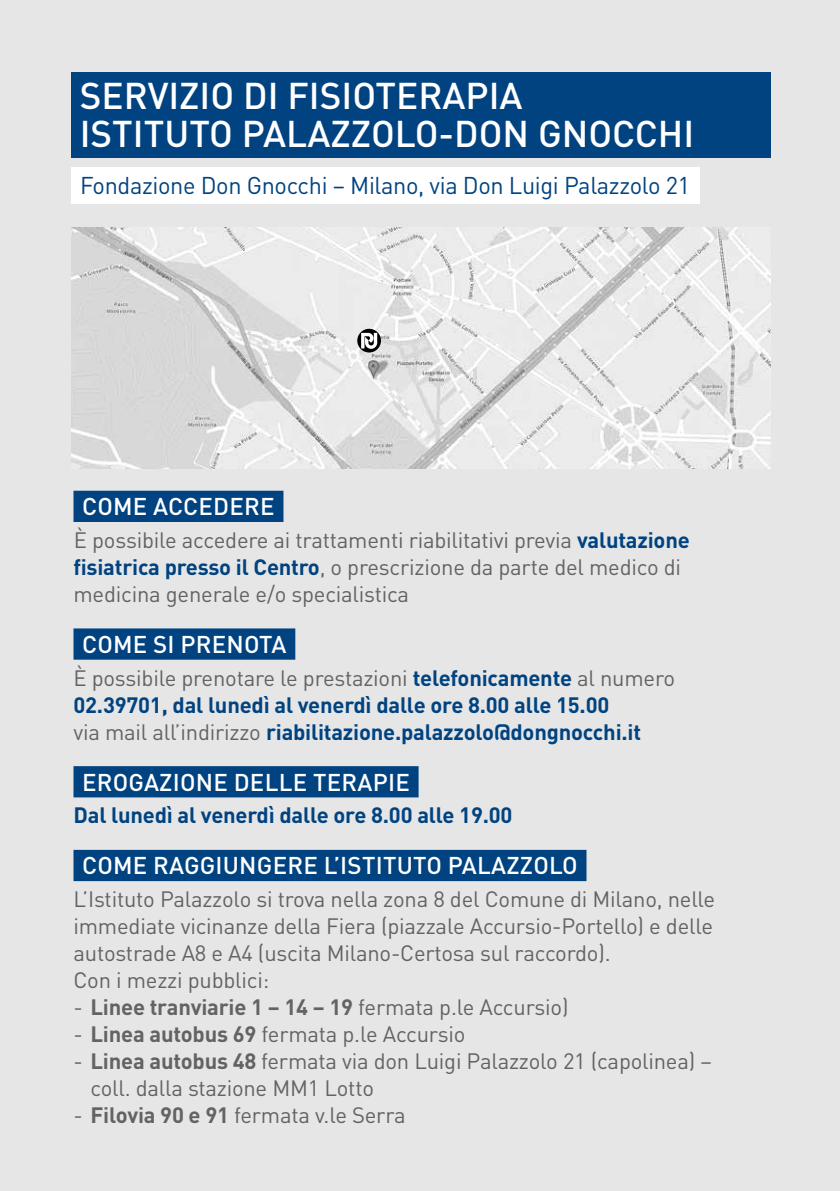
<style>
.page{position:relative;width:840px;height:1191px;background:#fff}
.page>*{position:absolute;margin:0;border:0;box-sizing:border-box;transform-origin:0 0}
.t1{font:500 36.8px/38px "DIN Pro";color:#fff}
.t2{font:500 24px "DIN Pro";letter-spacing:.01em;color:#fff}
.t3{font:24px "DIN Pro";letter-spacing:-.015em;color:#004380}
.t4{font:22px/27px "DIN Pro";letter-spacing:-.01em;color:#646363}
.t5{font:700 22px/27px "DIN Pro";letter-spacing:-.01em;color:#004380}
.t6{font:700 22px "DIN Pro";letter-spacing:-.01em;color:#646363}
.s1{font-weight:700;color:#004380}
.s2{font-weight:400;color:#646363}
.s3{font-weight:400}
.s4{font-weight:700}
</style>
<div class="page">
<div style="left:0;top:0;width:839px;height:1191px;background:#e6e6e7"></div>
<div style="left:71px;top:72px;width:699px;height:86px;background:#004380"></div>
<img style="left:71px;top:227px;width:699px;height:242px">
<svg style="left:357px;top:329px;width:24px;height:23px"></svg>
<div style="left:71px;top:167px;width:629px;height:37px;background:#fff"></div>
<div style="left:73px;top:491px;width:210px;height:31px;background:#004380"></div>
<div style="left:73px;top:628px;width:222px;height:31px;background:#004380"></div>
<div style="left:73px;top:766px;width:345px;height:31px;background:#004380"></div>
<div style="left:73px;top:850px;width:513px;height:31px;background:#004380"></div>
<h1 class="t1" style="left:80px;top:73px;width:615px">SERVIZIO DI FISIOTERAPIA<br>ISTITUTO PALAZZOLO-DON GNOCCHI</h1>
<p class="t3" style="left:80px;top:167px;width:611px">Fondazione Don Gnocchi – Milano, via Don Luigi Palazzolo 21</p>
<p class="t2" style="left:82px;top:487px;width:194px">COME ACCEDERE</p>
<p class="t4" style="left:73px;top:524px;width:617px">È possibile accedere ai trattamenti riabilitativi previa <span class="s1">valutazione fisiatrica presso il Centro</span>, o prescrizione da parte del medico di medicina generale e/o specialistica</p>
<p class="t2" style="left:82px;top:624px;width:206px">COME SI PRENOTA</p>
<p class="t5" style="left:73px;top:661px;width:602px"><span class="s2">È possibile prenotare le prestazioni</span> telefonicamente <span class="s2">al numero<br></span>02.39701, dal lunedì al venerdì dalle ore 8.00 alle 15.00<br><span class="s2">via mail all’indirizzo</span> riabilitazione.palazzolo@dongnocchi.it</p>
<p class="t2" style="left:82px;top:762px;width:329px">EROGAZIONE DELLE TERAPIE</p>
<p class="t5" style="left:73px;top:799px;width:440px">Dal lunedì al venerdì dalle ore 8.00 alle 19.00</p>
<p class="t2" style="left:82px;top:846px;width:496px">COME RAGGIUNGERE L’ISTITUTO PALAZZOLO</p>
<p class="t4" style="left:73px;top:883px;width:643px">L’Istituto Palazzolo si trova nella zona 8 del Comune di Milano, nelle immediate vicinanze della Fiera (piazzale Accursio-Portello) e delle autostrade A8 e A4 (uscita Milano-Certosa sul raccordo).<br>Con i mezzi pubblici:</p>
<p class="t6" style="left:73px;top:988px;width:496px"><span class="s3">-</span> Linee tranviarie 1 – 14 – 19 <span class="s3">fermata p.le Accursio)</span></p>
<p class="t4" style="left:73px;top:1018px;width:393px">- <span class="s4">Linea autobus 69</span> fermata p.le Accursio</p>
<p class="t4" style="left:90px;top:1045px;width:622px;text-indent:-17px">- <span class="s4">Linea autobus 48</span> fermata via don Luigi Palazzolo 21 (capolinea) – coll. dalla stazione MM1 Lotto</p>
<p class="t4" style="left:73px;top:1099px;width:333px">- <span class="s4">Filovia 90 e 91</span> fermata v.le Serra</p>
</div>
